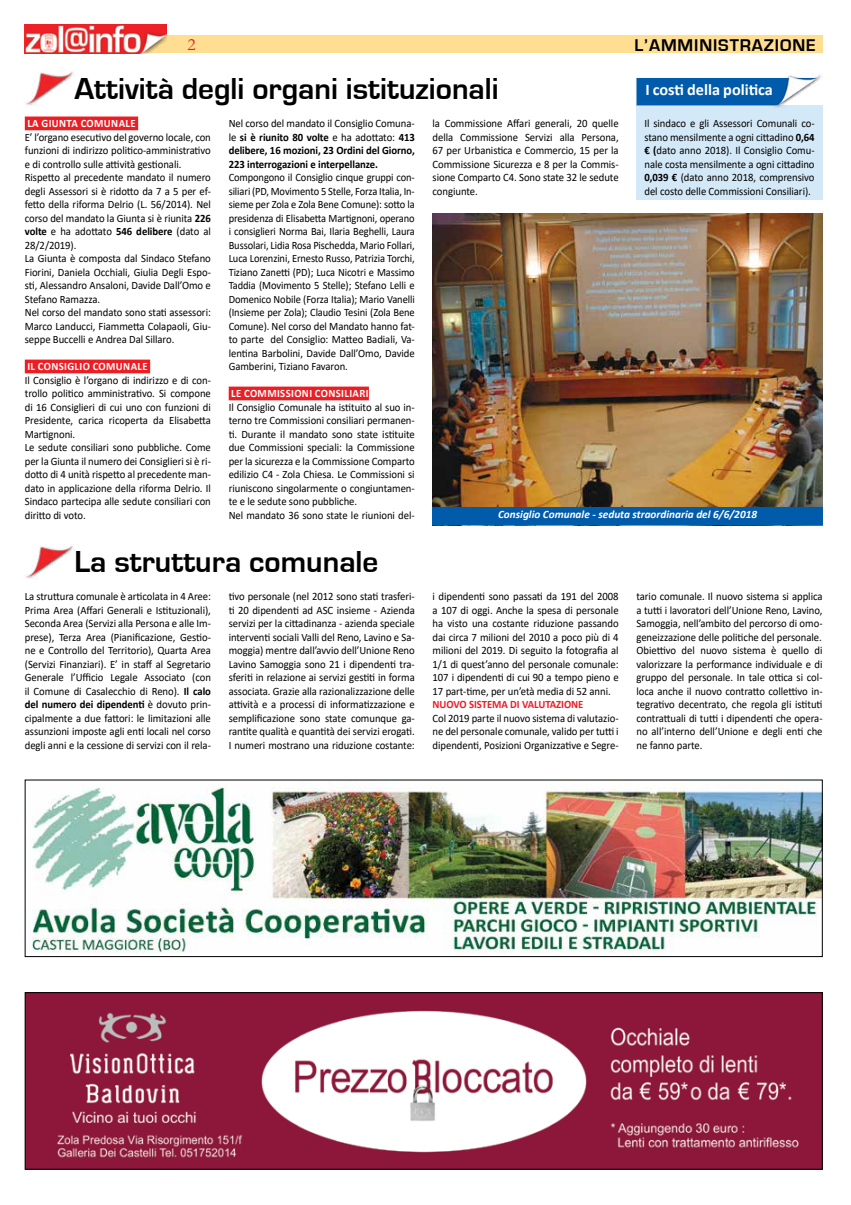
<style>
.page{position:relative;width:851px;height:1205px;background:#fff}
.page>*{position:absolute;margin:0;border:0;box-sizing:border-box;transform-origin:0 0}
.t1{font:700 31.25px "Eurostile";color:#000}
.t2{font:700 17.5px "Eurostile";letter-spacing:.05em;color:#000}
.t3{font:17.5px "Garamond";color:#ed1d24}
.t4{font:700 16.25px "Calibri";color:#fff}
.t5{font:11.25px/13.5px "Calibri";letter-spacing:-.005em;color:#000;text-align:justify;scale:.95 1}
.t6{font:11.25px/13.5px "Calibri";letter-spacing:-.005em;color:#000;text-align:justify;scale:.93 1}
.t7{font:700 11.25px/13.5px "Calibri";letter-spacing:-.005em;color:#000;text-align:justify;scale:.95 1}
.t8{font:700 11.25px "Calibri";letter-spacing:.035em;color:#fff;scale:.95 1}
.t9{font:italic 700 11.25px "Calibri";color:#fff}
.t10{font:700 11.25px "Calibri";letter-spacing:-.005em;color:#ed1d24;scale:.95 1}
.s1{font-weight:700}
.s2{font-weight:400}
</style>
<div class="page">
<div style="left:25px;top:35px;width:797px;height:18px;background:#ffdd91"></div>
<img style="left:25px;top:25px;width:142px;height:28px">
<img style="left:27px;top:994px;width:793px;height:173px">
<div style="left:25px;top:992px;width:797px;height:177px;border:1px solid #000"></div>
<img style="left:31px;top:782px;width:789px;height:171px">
<div style="left:25px;top:780px;width:797px;height:177px;border:1px solid #000"></div>
<img style="left:26px;top:71px;width:48px;height:35px">
<div style="left:25px;top:117px;width:113px;height:13px;background:#ed1d24"></div>
<div style="left:25px;top:360px;width:125px;height:13px;background:#ed1d24"></div>
<div style="left:229px;top:387px;width:140px;height:13px;background:#ed1d24"></div>
<img style="left:26px;top:544px;width:48px;height:35px">
<img style="left:432px;top:213px;width:390px;height:294px">
<div style="left:636px;top:105px;width:186px;height:95px;background:#d4e9f8"></div>
<div style="left:636px;top:78px;width:136px;height:27px;background:#005baa"></div>
<img style="left:772px;top:74px;width:50px;height:34px">
<div style="left:432px;top:507px;width:390px;height:18px;background:#005baa"></div>
<h2 class="t3" style="left:187px;top:33px;width:10px">2</h2>
<h2 class="t2" style="left:634px;top:35px;width:182px">L’AMMINISTRAZIONE</h2>
<h1 class="t1" style="left:74px;top:71px;width:426px">Attività degli organi istituzionali</h1>
<p class="t8" style="left:27px;top:115px;width:115px">LA GIUNTA COMUNALE</p>
<p class="t5" style="left:25px;top:130px;width:197px;text-align:left">E’ l’organo esecutivo del governo locale, con funzioni di indirizzo politico-amministrativo e di controllo sulle attività gestionali.<br>Rispetto al precedente mandato il numero degli Assessori si è ridotto da 7 a 5 per ef&shy;fetto della riforma Delrio (L. 56/2014). Nel corso del mandato la Giunta si è riunita <span class="s1">226 volte</span> e ha adottato <span class="s1">546 delibere</span> (dato al 28/2/2019).<br>La Giunta è composta dal Sindaco Stefano Fiorini, Daniela Occhiali, Giulia Degli Espo&shy;sti, Alessandro Ansaloni, Davide Dall’Omo e Stefano Ramazza.<br>Nel corso del mandato sono stati assessori:<br>Marco Landucci, Fiammetta Colapaoli, Giu&shy;seppe Buccelli e Andrea Dal Sillaro.</p>
<p class="t8" style="left:27px;top:358px;width:128px">IL CONSIGLIO COMUNALE</p>
<p class="t5" style="left:25px;top:373px;width:197px;text-align:left">Il Consiglio è l’organo di indirizzo e di con&shy;trollo politico amministrativo. Si compone di 16 Consiglieri di cui uno con funzioni di Presidente, carica ricoperta da Elisabetta Martignoni.<br>Le sedute consiliari sono pubbliche. Come per la Giunta il numero dei Consiglieri si è ri&shy;dotto di 4 unità rispetto al precedente man&shy;dato in applicazione della riforma Delrio. Il Sindaco partecipa alle sedute consiliari con diritto di voto.</p>
<h3 class="t4" style="left:645px;top:78px;width:129px">I costi della politica</h3>
<p class="t5" style="left:644px;top:116px;width:181px">Il sindaco e gli Assessori Comunali co&shy;stano mensilmente a ogni cittadino <span class="s1">0,64 € (</span>dato anno 2018). Il Consiglio Comu&shy;nale costa mensilmente a ogni cittadino <span class="s1">0,039 €</span> (dato anno 2018, comprensivo del costo delle Commissioni Consiliari).</p>
<p class="t5" style="left:432px;top:116px;width:197px">la Commissione Affari generali, 20 quelle della Commissione Servizi alla Persona, 67 per Urbanistica e Commercio, 15 per la Commissione Sicurezza e 8 per la Commis&shy;sione Comparto C4. Sono state 32 le sedute congiunte.</p>
<p class="t7" style="left:229px;top:117px;width:197px"><span class="s2">Nel corso del mandato il Consiglio Comuna&shy;le</span> si è riunito 80 volte <span class="s2">e ha adottato:</span> 413 delibere, 16 mozioni, 23 Ordini del Giorno, 223 interrogazioni e interpellanze.</p>
<p class="t6" style="left:229px;top:170px;width:202px">Compongono il Consiglio cinque gruppi con&shy;siliari (PD, Movimento 5 Stelle, Forza Italia, In&shy;sieme per Zola e Zola Bene Comune): sotto la presidenza di Elisabetta Martignoni, operano i consiglieri Norma Bai, Ilaria Beghelli, Laura Bussolari, Lidia Rosa Pischedda, Mario Follari, Luca Lorenzini, Ernesto Russo, Patrizia Torchi, Tiziano Zanetti (PD); Luca Nicotri e Massimo Taddia (Movimento 5 Stelle); Stefano Lelli e Domenico Nobile (Forza Italia); Mario Vanelli (Insieme per Zola); Claudio Tesini (Zola Bene Comune). Nel corso del Mandato hanno fat&shy;to parte del Consiglio: Matteo Badiali, Va&shy;lentina Barbolini, Davide Dall’Omo, Davide Gamberini, Tiziano Favaron.</p>
<p class="t8" style="left:231px;top:385px;width:146px">LE COMMISSIONI CONSILIARI</p>
<p class="t5" style="left:229px;top:400px;width:197px;text-align:left">Il Consiglio Comunale ha istituito al suo in&shy;terno tre Commissioni consiliari permanen&shy;ti. Durante il mandato sono state istituite due Commissioni speciali: la Commissione per la sicurezza e la Commissione Comparto edilizio C4 - Zola Chiesa. Le Commissioni si riuniscono singolarmente o congiuntamen&shy;te e le sedute sono pubbliche.<br>Nel mandato 36 sono state le riunioni del-</p>
<h1 class="t1" style="left:74px;top:545px;width:305px">La struttura comunale</h1>
<p class="t5" style="left:25px;top:589px;width:197px">La struttura comunale è articolata in 4 Aree:<br>Prima Area (Affari Generali e Istituzionali), Seconda Area (Servizi alla Persona e alle Im&shy;prese), Terza Area (Pianificazione, Gestio&shy;ne e Controllo del Territorio), Quarta Area (Servizi Finanziari). E’ in staff al Segretario Generale l’Ufficio Legale Associato (con il Comune di Casalecchio di Reno). <span class="s1">Il calo del numero dei dipendenti</span> è dovuto prin&shy;cipalmente a due fattori: le limitazioni alle assunzioni imposte agli enti locali nel corso degli anni e la cessione di servizi con il rela-</p>
<p class="t5" style="left:229px;top:589px;width:197px">tivo personale (nel 2012 sono stati trasferi&shy;ti 20 dipendenti ad ASC insieme - Azienda servizi per la cittadinanza - azienda speciale interventi sociali Valli del Reno, Lavino e Sa&shy;moggia) mentre dall’avvio dell’Unione Reno Lavino Samoggia sono 21 i dipendenti tra&shy;sferiti in relazione ai servizi gestiti in forma associata. Grazie alla razionalizzazione delle attività e a processi di informatizzazione e semplificazione sono state comunque ga&shy;rantite qualità e quantità dei servizi erogati.<br>I numeri mostrano una riduzione costante:</p>
<p class="t5" style="left:432px;top:589px;width:197px">i dipendenti sono passati da 191 del 2008 a 107 di oggi. Anche la spesa di personale ha visto una costante riduzione passando dai circa 7 milioni del 2010 a poco più di 4 milioni del 2019. Di seguito la fotografia al 1/1 di quest’anno del personale comunale:<br>107 i dipendenti di cui 90 a tempo pieno e 17 part-time, per un’età media di 52 anni.</p>
<p class="t9" style="left:498px;top:507px;width:260px">Consiglio Comunale - seduta straordinaria del 6/6/2018</p>
<p class="t5" style="left:636px;top:589px;width:197px">tario comunale. Il nuovo sistema si applica a tutti i lavoratori dell’Unione Reno, Lavino, Samoggia, nell’ambito del percorso di omo&shy;geneizzazione delle politiche del personale.<br>Obiettivo del nuovo sistema è quello di valorizzare la performance individuale e di gruppo del personale. In tale ottica si col&shy;loca anche il nuovo contratto collettivo in&shy;tegrativo decentrato, che regola gli istituti contrattuali di tutti i dipendenti che opera&shy;no all’interno dell’Unione e degli enti che ne fanno parte.</p>
<p class="t10" style="left:432px;top:696px;width:160px">NUOVO SISTEMA DI VALUTAZIONE</p>
<p class="t5" style="left:432px;top:711px;width:197px">Col 2019 parte il nuovo sistema di valutazio&shy;ne del personale comunale, valido per tutti i dipendenti, Posizioni Organizzative e Segre-</p>
</div>
